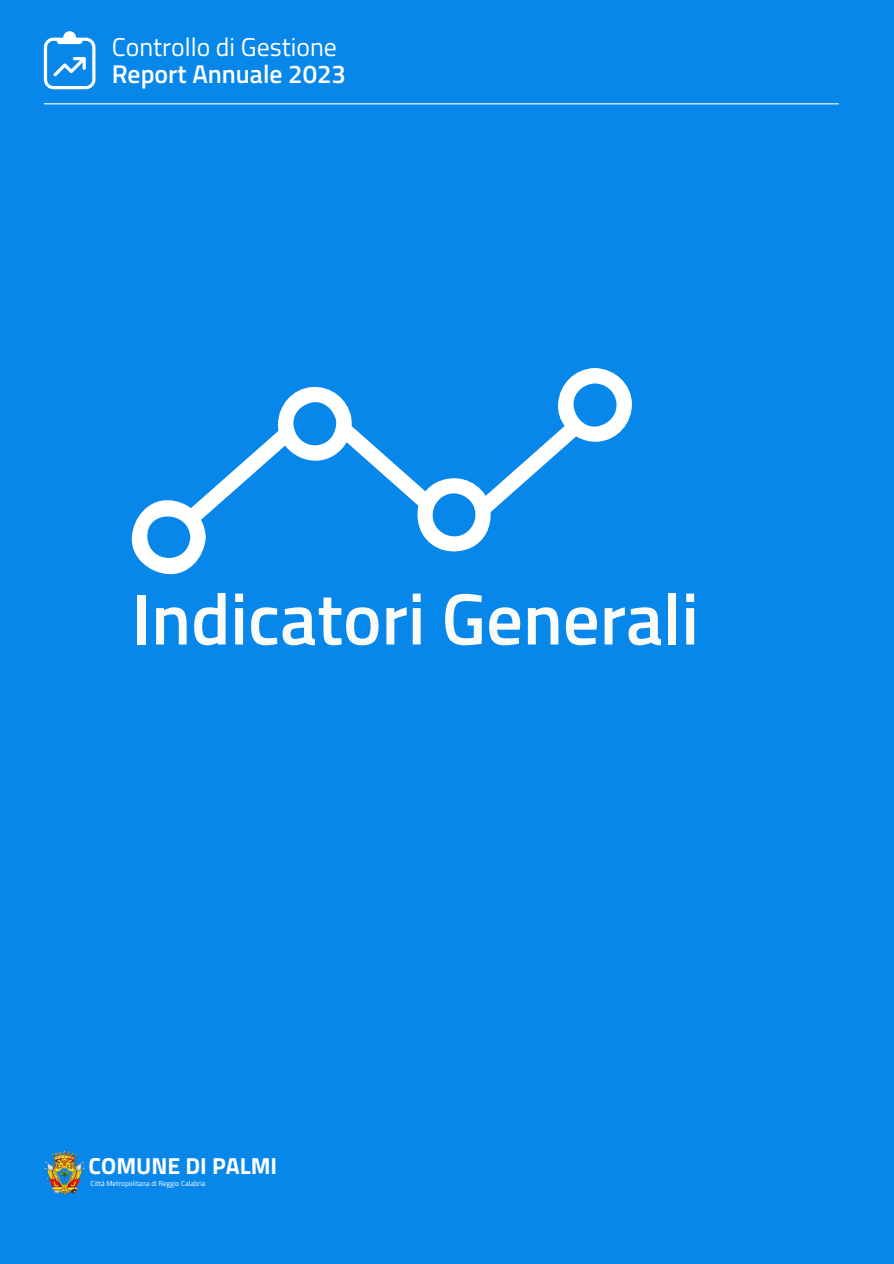
<style>
.page{position:relative;width:894px;height:1264px;background:#fff}
.page>*{position:absolute;margin:0;border:0;box-sizing:border-box;transform-origin:0 0}
.t1{font:600 72.75px "Titillium Web";color:#fbfbfa}
.t2{font:25.8px "Titillium Web";color:#fff}
.t3{font:600 25.8px "Titillium Web";color:#fff}
.t4{font:700 23.25px "Titillium Web";color:#fff}
.t5{font:7.2px "Titillium Web";color:#fff}
</style>
<div class="page">
<div style="left:0;top:0;width:893px;height:1263px;background:#0887eb"></div>
<svg style="left:131px;top:368px;width:501px;height:207px"></svg>
<img style="left:44px;top:1151px;width:41px;height:44px">
<svg style="left:44px;top:31px;width:51px;height:58px"></svg>
<hr style="left:44px;top:103px;width:794px;height:1px;background:#fff">
<h3 class="t2" style="left:112px;top:27px;width:226px">Controllo di Gestione</h3>
<p class="t3" style="left:112px;top:54px;width:236px">Report Annuale 2023</p>
<p class="t1" style="left:132px;top:562px;width:568px">Indicatori Generali</p>
<p class="t4" style="left:89px;top:1147px;width:190px">COMUNE DI PALMI</p>
<p class="t5" style="left:90px;top:1177px;width:117px">Città Metropolitana di Reggio Calabria</p>
</div>
